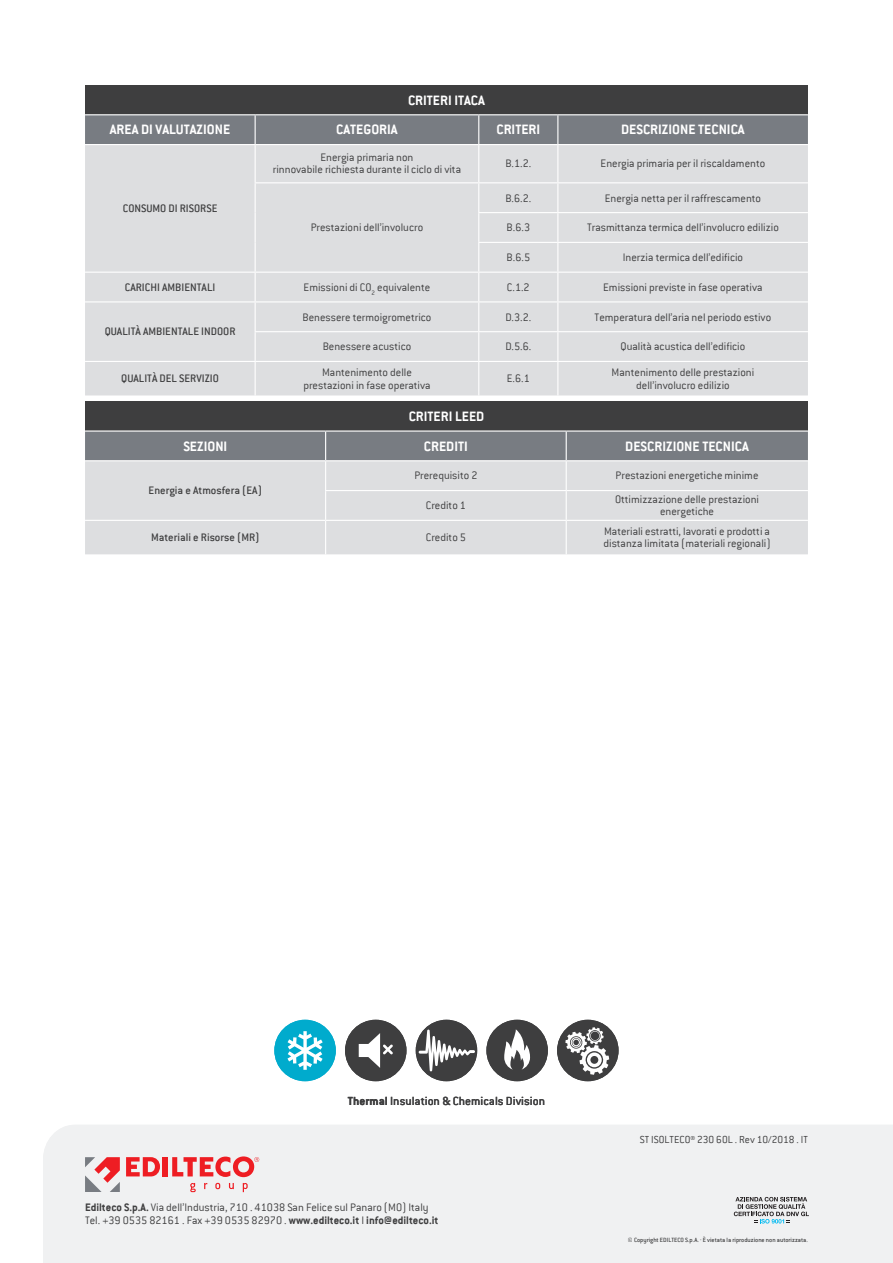
<style>
.page{position:relative;width:893px;height:1263px;background:#fff}
.page>*{position:absolute;margin:0;border:0;box-sizing:border-box;transform-origin:0 0}
.t1{font:700 15px "Conduit ITC";color:#fff}
.t2{font:500 13.05px "Conduit ITC";color:#3e3e3f}
.t3{font:300 12px/12.8px "Conduit ITC";color:#3e3e3f;text-align:center}
.t4{font:500 12px "Conduit ITC";color:#3e3e3f}
.t5{font:300 11.25px "Conduit ITC";color:#3e3e3f}
.t6{font:500 6.75px "Conduit ITC";color:#3e3e3f}
.s1{font-weight:700}
</style>
<div class="page">
<div style="left:274px;top:1020px;width:62px;height:61px;background:#00abcd;border-radius:50%"></div>
<svg style="left:287px;top:1031px;width:36px;height:39px"></svg>
<div style="left:486px;top:1020px;width:62px;height:61px;background:#3e3e3f;border-radius:50%"></div>
<svg style="left:504px;top:1029px;width:26px;height:40px"></svg>
<div style="left:345px;top:1020px;width:61px;height:61px;background:#3e3e3f;border-radius:50%"></div>
<svg style="left:359px;top:1033px;width:34px;height:35px"></svg>
<div style="left:557px;top:1020px;width:62px;height:61px;background:#3e3e3f;border-radius:50%"></div>
<svg style="left:565px;top:1027px;width:44px;height:48px"></svg>
<div style="left:416px;top:1020px;width:61px;height:61px;background:#3e3e3f;border-radius:50%"></div>
<svg style="left:419px;top:1029px;width:56px;height:42px"></svg>
<div style="left:43px;top:1125px;width:850px;height:138px;background:#f0f1f2"></div>
<svg style="left:85px;top:1157px;width:35px;height:35px"></svg>
<svg style="left:126px;top:1157px;width:34px;height:19px"></svg>
<div style="left:163px;top:1157px;width:5px;height:19px;background:#ee1d23"></div>
<svg style="left:190px;top:1183px;width:58px;height:9px"></svg>
<svg style="left:172px;top:1156px;width:87px;height:21px"></svg>
<svg style="left:734px;top:1194px;width:75px;height:29px"></svg>
<div style="left:85px;top:85px;width:723px;height:30px;background:#3e3e3f"></div>
<div style="left:85px;top:145px;width:723px;height:250px;background:#dddee0"></div>
<div style="left:85px;top:115px;width:723px;height:29px;background:#787c82"></div>
<hr style="left:478px;top:145px;width:1px;height:37px;background:#fff">
<hr style="left:557px;top:145px;width:1px;height:37px;background:#fff">
<hr style="left:255px;top:182px;width:224px;height:1px;background:#fff">
<hr style="left:479px;top:182px;width:79px;height:1px;background:#fff">
<hr style="left:558px;top:182px;width:250px;height:1px;background:#fff">
<hr style="left:478px;top:212px;width:80px;height:1px;background:#fff">
<hr style="left:558px;top:212px;width:250px;height:1px;background:#fff">
<hr style="left:478px;top:242px;width:80px;height:1px;background:#fff">
<hr style="left:558px;top:242px;width:250px;height:1px;background:#fff">
<hr style="left:255px;top:331px;width:224px;height:1px;background:#fff">
<hr style="left:479px;top:331px;width:79px;height:1px;background:#fff">
<hr style="left:558px;top:331px;width:250px;height:1px;background:#fff">
<hr style="left:85px;top:114px;width:170px;height:1px;background:#fff">
<hr style="left:255px;top:114px;width:224px;height:1px;background:#fff">
<hr style="left:479px;top:114px;width:79px;height:1px;background:#fff">
<hr style="left:558px;top:114px;width:250px;height:1px;background:#fff">
<hr style="left:255px;top:272px;width:224px;height:1px;background:#fff">
<hr style="left:479px;top:272px;width:79px;height:1px;background:#fff">
<hr style="left:558px;top:272px;width:250px;height:1px;background:#fff">
<svg style="left:255px;top:273px;width:1px;height:88px"></svg>
<svg style="left:478px;top:183px;width:1px;height:178px"></svg>
<svg style="left:557px;top:183px;width:1px;height:178px"></svg>
<hr style="left:85px;top:301px;width:170px;height:1px;background:#fff">
<hr style="left:255px;top:301px;width:224px;height:1px;background:#fff">
<hr style="left:479px;top:301px;width:79px;height:1px;background:#fff">
<hr style="left:558px;top:301px;width:250px;height:1px;background:#fff">
<hr style="left:255px;top:145px;width:1px;height:37px;background:#fff">
<hr style="left:255px;top:183px;width:1px;height:30px;background:#fff">
<svg style="left:255px;top:213px;width:1px;height:29px"></svg>
<hr style="left:255px;top:242px;width:1px;height:30px;background:#fff">
<hr style="left:85px;top:272px;width:170px;height:1px;background:#fff">
<hr style="left:85px;top:361px;width:170px;height:1px;background:#fff">
<hr style="left:255px;top:361px;width:224px;height:1px;background:#fff">
<hr style="left:479px;top:361px;width:79px;height:1px;background:#fff">
<hr style="left:558px;top:361px;width:250px;height:1px;background:#fff">
<hr style="left:255px;top:362px;width:1px;height:33px;background:#fff">
<hr style="left:478px;top:362px;width:1px;height:33px;background:#fff">
<hr style="left:557px;top:362px;width:1px;height:33px;background:#fff">
<div style="left:85px;top:401px;width:723px;height:30px;background:#3e3e3f"></div>
<div style="left:85px;top:521px;width:723px;height:33px;background:#dddee0"></div>
<svg style="left:85px;top:432px;width:723px;height:88px;background:#bdbfc2"></svg>
<hr style="left:325px;top:521px;width:1px;height:33px;background:#fff">
<hr style="left:566px;top:521px;width:1px;height:33px;background:#fff">
<hr style="left:85px;top:430px;width:241px;height:2px;background:#fff">
<hr style="left:326px;top:430px;width:240px;height:2px;background:#fff">
<hr style="left:566px;top:430px;width:242px;height:2px;background:#fff">
<p class="t1" style="left:408px;top:91px;width:78px">CRITERI ITACA</p>
<p class="t1" style="left:110px;top:121px;width:122px">AREA DI VALUTAZIONE</p>
<p class="t1" style="left:336px;top:121px;width:63px">CATEGORIA</p>
<p class="t1" style="left:496px;top:121px;width:45px">CRITERI</p>
<p class="t1" style="left:621px;top:121px;width:125px">DESCRIZIONE TECNICA</p>
<p class="t4" style="left:123px;top:202px;width:96px">CONSUMO DI RISORSE</p>
<p class="t3" style="left:273px;top:152px;width:190px;line-height:12px">Energia primaria non<br>rinnovabile richiesta durante il ciclo di vita</p>
<p class="t3" style="left:505px;top:157px;width:28px">B.1.2.</p>
<p class="t3" style="left:601px;top:157px;width:166px">Energia primaria per il riscaldamento</p>
<p class="t3" style="left:311px;top:221px;width:114px">Prestazioni dell’involucro</p>
<p class="t3" style="left:505px;top:191px;width:28px">B.6.2.</p>
<p class="t3" style="left:605px;top:191px;width:158px">Energia netta per il raffrescamento</p>
<p class="t3" style="left:507px;top:221px;width:25px">B.6.3</p>
<p class="t3" style="left:587px;top:221px;width:193px">Trasmittanza termica dell’involucro edilizio</p>
<p class="t3" style="left:507px;top:251px;width:25px">B.6.5</p>
<p class="t3" style="left:623px;top:251px;width:122px">Inerzia termica dell’edificio</p>
<p class="t4" style="left:125px;top:280px;width:92px">CARICHI AMBIENTALI</p>
<p class="t3" style="left:304px;top:281px;width:128px">Emissioni di CO<sub>2</sub> equivalente</p>
<p class="t3" style="left:507px;top:281px;width:24px">C.1.2</p>
<p class="t3" style="left:603px;top:281px;width:161px">Emissioni previste in fase operativa</p>
<p class="t4" style="left:105px;top:325px;width:132px">QUALITÀ AMBIENTALE INDOOR</p>
<p class="t3" style="left:302px;top:310px;width:130px">Benessere termoigrometrico</p>
<p class="t3" style="left:505px;top:310px;width:28px">D.3.2.</p>
<p class="t3" style="left:595px;top:310px;width:178px">Temperatura dell’aria nel periodo estivo</p>
<p class="t3" style="left:323px;top:340px;width:90px">Benessere acustico</p>
<p class="t3" style="left:505px;top:340px;width:28px">D.5.6.</p>
<p class="t3" style="left:621px;top:340px;width:126px">Qualità acustica dell’edificio</p>
<p class="t4" style="left:121px;top:372px;width:99px">QUALITÀ DEL SERVIZIO</p>
<p class="t3" style="left:303px;top:366px;width:129px">Mantenimento delle prestazioni in fase operativa</p>
<p class="t3" style="left:507px;top:372px;width:25px">E.6.1</p>
<p class="t3" style="left:612px;top:366px;width:144px">Mantenimento delle prestazioni dell’involucro edilizio</p>
<p class="t1" style="left:409px;top:407px;width:77px">CRITERI LEED</p>
<p class="t1" style="left:183px;top:437px;width:45px">SEZIONI</p>
<p class="t1" style="left:424px;top:437px;width:45px">CREDITI</p>
<p class="t1" style="left:625px;top:437px;width:125px">DESCRIZIONE TECNICA</p>
<p class="t4" style="left:149px;top:484px;width:115px">Energia e Atmosfera (EA)</p>
<p class="t3" style="left:414px;top:469px;width:65px">Prerequisito 2</p>
<p class="t3" style="left:616px;top:469px;width:144px">Prestazioni energetiche minime</p>
<p class="t3" style="left:426px;top:499px;width:42px">Credito 1</p>
<p class="t3" style="left:615px;top:493px;width:146px;line-height:12px">Ottimizzazione delle prestazioni energetiche</p>
<p class="t4" style="left:151px;top:531px;width:110px">Materiali e Risorse (MR)</p>
<p class="t3" style="left:426px;top:531px;width:42px">Credito 5</p>
<p class="t3" style="left:603px;top:525px;width:169px;line-height:12px;text-align:left">Materiali estratti, lavorati e prodotti a distanza limitata (materiali regionali)</p>
<p class="t2" style="left:348px;top:1093px;width:199px"><span class="s1">Thermal</span> Insulation &amp; Chemicals Division</p>
<p class="t3" style="left:85px;top:1201px;width:355px;text-align:left"><span class="s1">Edilteco S.p.A.</span> Via dell’Industria, 710 . 41038 San Felice sul Panaro (MO) Italy<br>Tel. +39 0535 82161 . Fax +39 0535 82970 . <span class="s1">www.edilteco.it</span> I <span class="s1">info@edilteco.it</span></p>
<p class="t5" style="left:640px;top:1133px;width:169px">ST ISOLTECO® 230 60L . Rev 10/2018 . IT</p>
<p class="t5" style="left:670px;top:1133px;width:139px">DS ISOLTECO . Rev 06/2014 . ENG</p>
<p class="t6" style="left:628px;top:1236px;width:181px">© Copyright EDILTECO S.p.A. · È vietata la riproduzione non autorizzata.</p>
</div>
